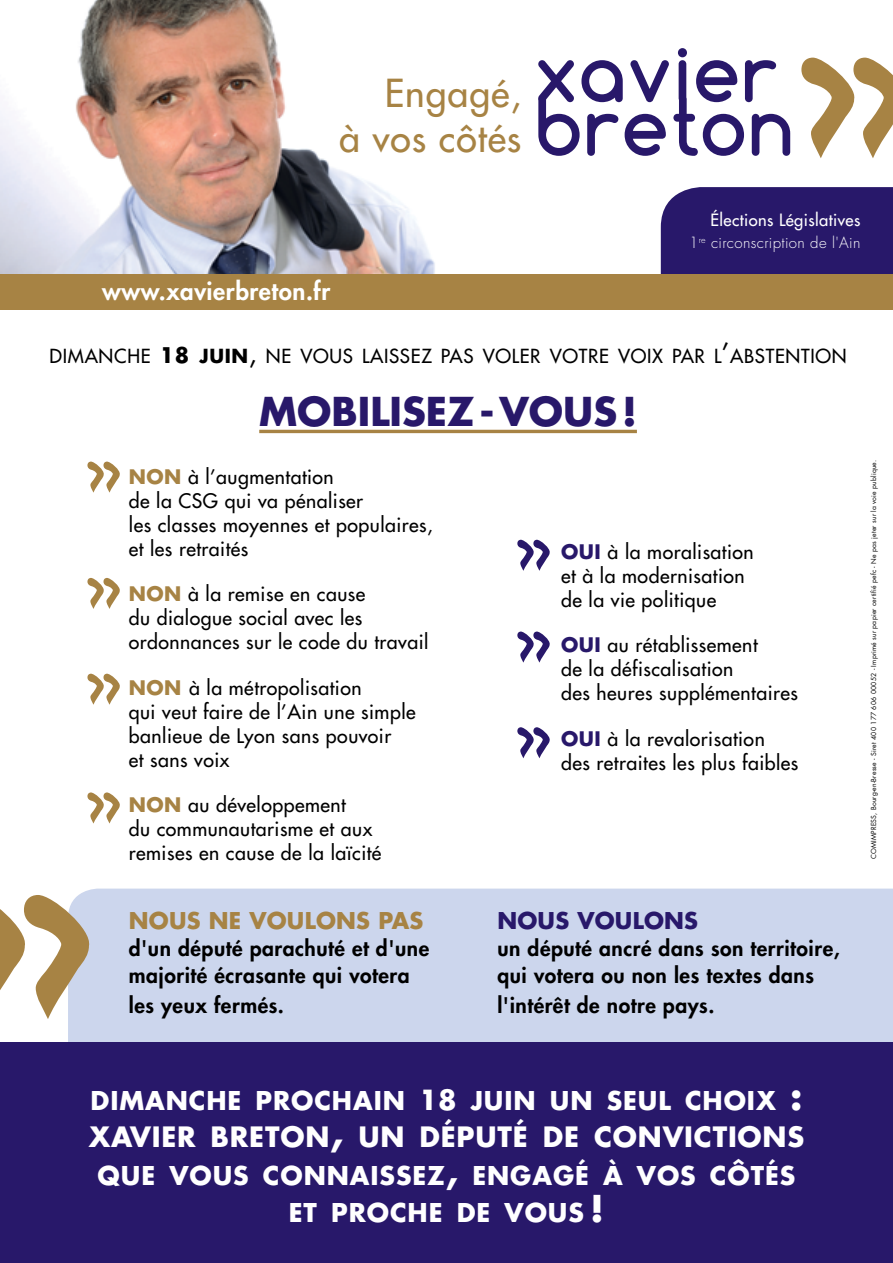
<style>
.page{position:relative;width:893px;height:1263px;background:#fff}
.page>*{position:absolute;margin:0;border:0;box-sizing:border-box;transform-origin:0 0}
.t1{font:379.8px "Brush Script Std";color:#a78344}
.t2{font:307.95px "Brush Script Std";color:#a78344}
.t3{font:94.95px "Brush Script Std";color:#a78344}
.t4{font:94.95px/93.8px "Brush Script Std";color:#28186a;text-align:justify}
.t5{font:700 76.8px "Comfortaa";letter-spacing:.025em;color:#28186a}
.t6{font:700 38.7px "Futura Std";color:#28186a}
.t7{font:500 37.5px/44.7px "Futura Std";letter-spacing:.025em;color:#a78344;text-align:right}
.t8{font:700 27.3px "Futura Std";letter-spacing:.03em;color:#fff}
.t9{font:700 25.2px/37.5px "Futura Std";letter-spacing:.035em;color:#fff;text-align:center}
.t10{font:800 24px "Futura Std";letter-spacing:.025em;color:#fff}
.t11{font:700 22.5px "Futura Std";letter-spacing:.01em;color:#a78344}
.t12{font:700 22.5px "Futura Std";color:#28186a}
.t13{font:800 21px/27px "Futura Std";letter-spacing:.025em;color:#000}
.t14{font:500 19.5px/24px "Futura Std";letter-spacing:.025em;color:#000}
.t15{font:500 18.9px "Futura Std";letter-spacing:.035em;color:#000}
.t16{font:500 16.5px "Futura Std";letter-spacing:.025em;color:#fff}
.t17{font:300 15px "Futura Std";letter-spacing:.025em;color:#fff}
.t18{font:6.75px "Futura Std";letter-spacing:.025em;color:#000}
.s1{font-weight:700;font-size:21px}
.s2{font-weight:700}
.s3{font-size:27px}
.s4{font-weight:700;color:#a78344}
.s5{font-weight:700;color:#28186a}
.s6{font-size:36px}
.s7{font-size:39px}
</style>
<div class="page">
<div style="left:68px;top:888px;width:825px;height:155px;background:#ccd6ed"></div>
<img style="left:0;top:0;width:435px;height:274px">
<div style="left:661px;top:187px;width:232px;height:87px;background:#28186a"></div>
<div style="left:0;top:274px;width:893px;height:36px;background:#a78344"></div>
<hr style="left:259px;top:430px;width:378px;height:3px;background:#a78344">
<div style="left:0;top:1043px;width:893px;height:220px;background:#28186a"></div>
<h3 class="t7" style="left:339px;top:71px;width:184px">Engagé,<br>à vos côtés</h3>
<h3 class="t5" style="left:535px;top:24px;width:244px">xavier</h3>
<h3 class="t5" style="left:535px;top:78px;width:259px">breton</h3>
<h2 class="t2" style="left:781px;top:-79px;width:119px">»</h2>
<p class="t10" style="left:102px;top:276px;width:230px">www.xavierbreton.fr</p>
<p class="t16" style="left:710px;top:209px;width:151px">Élections Législatives</p>
<p class="t17" style="left:689px;top:234px;width:173px">1<sup>re</sup> circonscription de l'Ain</p>
<p class="t15" style="left:50px;top:344px;width:798px">DIMANCHE <span class="s1">18</span> <span class="s2">JUIN</span><span class="s3">,</span> NE VOUS LAISSEZ PAS VOLER VOTRE VOIX PAR L<span class="s3">’</span>ABSTENTION</p>
<h3 class="t6" style="left:259px;top:386px;width:379px">MOBILISEZ-VOUS!</h3>
<p class="t14" style="left:129px;top:465px;width:306px"><span class="s4">NON</span> à l’augmentation<br>de la CSG qui va pénaliser<br>les classes moyennes et populaires, et les retraités</p>
<p class="t14" style="left:129px;top:582px;width:301px"><span class="s4">NON</span> à la remise en cause<br>du dialogue social avec les ordonnances sur le code du travail</p>
<p class="t14" style="left:129px;top:675px;width:288px"><span class="s4">NON</span> à la métropolisation<br>qui veut faire de l’Ain une simple banlieue de Lyon sans pouvoir<br>et sans voix</p>
<p class="t14" style="left:129px;top:793px;width:254px"><span class="s4">NON</span> au développement<br>du communautarisme et aux remises en cause de la laïcité</p>
<h3 class="t3" style="left:81px;top:420px;width:38px">»</h3>
<h3 class="t4" style="left:511px;top:506px;width:38px">» » »</h3>
<p class="t14" style="left:561px;top:540px;width:194px"><span class="s5">OUI</span> à la moralisation et à la modernisation de la vie politique</p>
<p class="t14" style="left:561px;top:633px;width:238px"><span class="s5">OUI</span> au rétablissement<br>de la défiscalisation<br>des heures supplémentaires</p>
<p class="t14" style="left:561px;top:726px;width:239px"><span class="s5">OUI</span> à la revalorisation des retraites les plus faibles</p>
<h3 class="t3" style="left:81px;top:536px;width:38px">»</h3>
<h3 class="t3" style="left:81px;top:632px;width:38px">»</h3>
<h3 class="t3" style="left:81px;top:750px;width:38px">»</h3>
<h1 class="t1" style="left:-65px;top:727px;width:147px">»</h1>
<p class="t11" style="left:129px;top:906px;width:38px">NOUS</p>
<p class="t11" style="left:209px;top:906px;width:59px">NE VOULO</p>
<p class="t11" style="left:336px;top:906px;width:87px">NS PAS</p>
<p class="t13" style="left:129px;top:935px;width:302px">d'un député parachuté et d'une majorité écrasante qui votera</p>
<p class="t13" style="left:129px;top:992px;width:157px">les yeux fermés.</p>
<p class="t12" style="left:497px;top:906px;width:38px">NOUS</p>
<p class="t12" style="left:577px;top:906px;width:19px">VOULO</p>
<p class="t12" style="left:664px;top:906px;width:34px">NS</p>
<p class="t13" style="left:497px;top:935px;width:344px">un député ancré dans son territoire, qui votera ou non les textes dans</p>
<p class="t13" style="left:497px;top:992px;width:218px">l'intérêt de notre pays.</p>
<p class="t18" style="left:869px;top:859px;width:401px;rotate:-90deg">COMIMPRESS, Bourg-en-Bresse - Siret 400 177 606 00052 - Imprimé sur papier certifié pefc - Ne pas jeter sur la voie publique.</p>
<p class="t9" style="left:91px;top:1081px;width:713px">DIMANCHE PROCHAIN <span class="s3">18</span> JUIN UN SEUL CHOIX <span class="s6">:</span></p>
<h3 class="t8" style="left:89px;top:1119px;width:717px">XAVIER BRETON<span class="s7">,</span> UN DÉPUTÉ DE CONVICTIONS</h3>
<p class="t9" style="left:98px;top:1156px;width:699px">QUE VOUS CONNAISSEZ<span class="s6">,</span> ENGAGÉ À VOS CÔTÉS<br>ET PROCHE DE VOUS <span class="s6">!</span></p>
</div>
